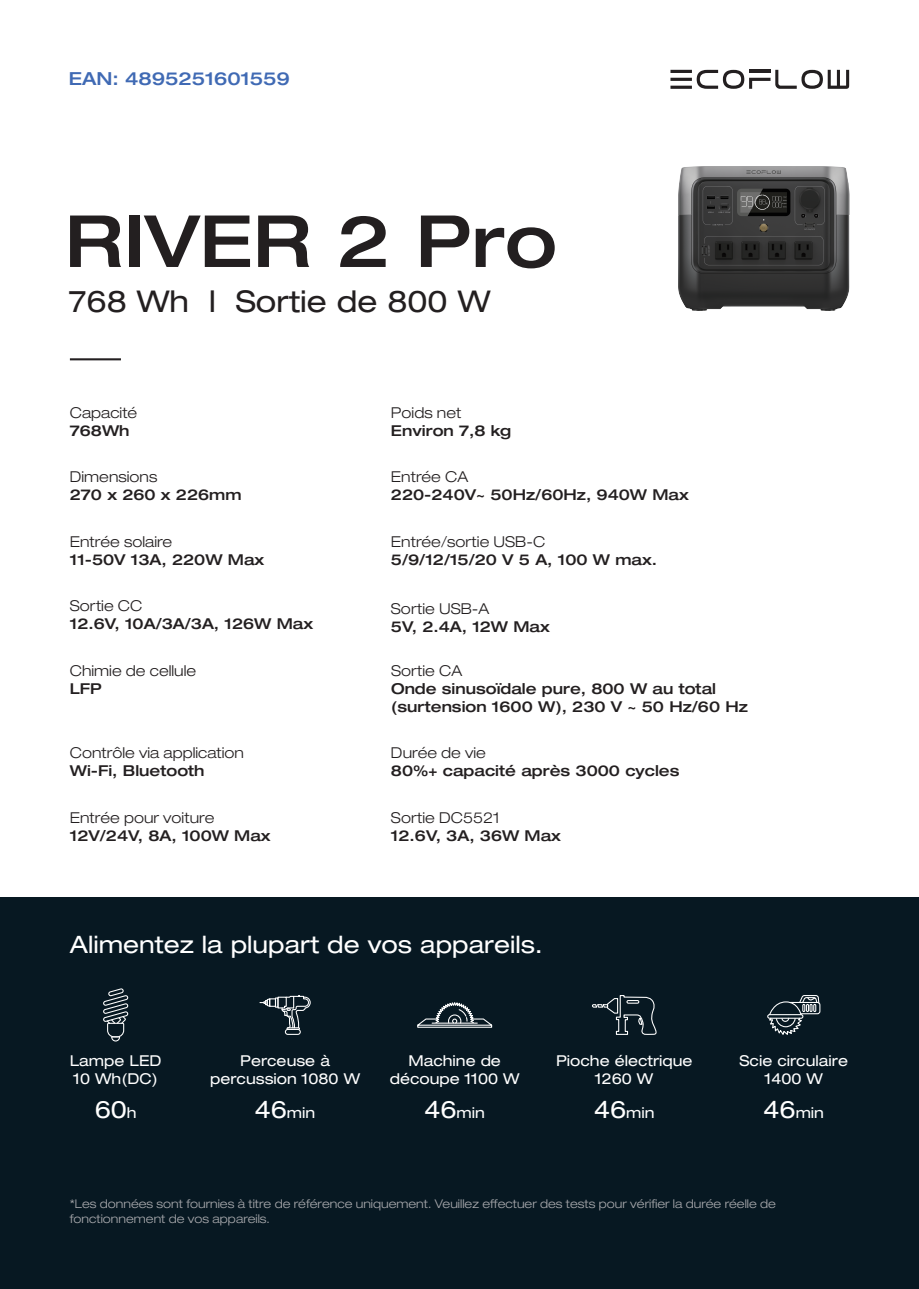
<style>
.page{position:relative;width:919px;height:1289px;background:#fff}
.page>*{position:absolute;margin:0;border:0;box-sizing:border-box;transform-origin:0 0}
.t1{font:500 expanded 72px "Helvetica Neue For Eco";color:#231f20}
.t2{font:expanded 30px "Helvetica Neue For Eco";color:#231f20}
.t3{font:expanded 24px "Helvetica Neue For Eco";color:#fff}
.t4{font:500 expanded 18px "Helvetica Neue For Eco";color:#406ab4}
.t5{font:500 expanded 15px/18px "Helvetica Neue For Eco";color:#231f20}
.t6{font:300 expanded 15px "Helvetica Neue For Eco";color:#231f20}
.t7{font:expanded 15px/18px "Helvetica Neue For Eco";color:#fff;text-align:center}
.t8{font:300 expanded 12px/14.4px "Helvetica Neue For Eco";color:#a8a9ad}
.s1{font-size:15px}
.s2{font-size:24px}
</style>
<div class="page">
<hr style="left:670px;top:86px;width:21px;height:3px;background:#231f20">
<hr style="left:670px;top:78px;width:21px;height:3px;background:#231f20">
<hr style="left:670px;top:70px;width:22px;height:3px;background:#231f20">
<svg style="left:696px;top:70px;width:153px;height:19px"></svg>
<div style="left:0;top:897px;width:918px;height:391px;background:#071822"></div>
<img style="left:679px;top:167px;width:170px;height:143px">
<hr style="left:70px;top:358px;width:51px;height:2px;background:#231f20">
<svg style="left:103px;top:988px;width:26px;height:54px"></svg>
<svg style="left:418px;top:1002px;width:75px;height:24px"></svg>
<svg style="left:592px;top:995px;width:65px;height:40px"></svg>
<svg style="left:767px;top:995px;width:53px;height:40px"></svg>
<div style="left:285px;top:1028px;width:16px;height:6px;border:1px solid #fff;border-radius:2px"></div>
<svg style="left:260px;top:995px;width:51px;height:34px"></svg>
<p class="t4" style="left:69px;top:67px;width:222px">EAN: 4895251601559</p>
<h1 class="t1" style="left:65px;top:195px;width:493px">RIVER 2 Pro</h1>
<h2 class="t2" style="left:69px;top:282px;width:423px">768 Wh l Sortie de 800 W</h2>
<p class="t6" style="left:70px;top:403px;width:69px">Capacité</p>
<p class="t5" style="left:70px;top:421px;width:61px">768Wh</p>
<p class="t6" style="left:70px;top:468px;width:89px">Dimensions</p>
<p class="t5" style="left:70px;top:485px;width:173px">270 x 260 x 226mm</p>
<p class="t6" style="left:70px;top:532px;width:104px">Entrée solaire</p>
<p class="t5" style="left:70px;top:550px;width:196px">11-50V 13A, 220W Max</p>
<p class="t6" style="left:391px;top:403px;width:72px">Poids net</p>
<p class="t5" style="left:391px;top:421px;width:122px">Environ 7,8 kg</p>
<p class="t6" style="left:391px;top:468px;width:79px">Entrée CA</p>
<p class="t5" style="left:391px;top:485px;width:299px">220-240V~ 50Hz/60Hz, 940W Max</p>
<p class="t6" style="left:391px;top:532px;width:156px">Entrée/sortie USB-C</p>
<p class="t5" style="left:391px;top:550px;width:267px">5/9/12/15/20 V 5 A, 100 W max.</p>
<p class="t6" style="left:70px;top:596px;width:74px">Sortie CC</p>
<p class="t5" style="left:70px;top:614px;width:245px">12.6V, 10A/3A/3A, 126W Max</p>
<p class="t6" style="left:70px;top:661px;width:128px">Chimie de cellule</p>
<p class="t5" style="left:70px;top:678px;width:33px">LFP</p>
<p class="t6" style="left:391px;top:599px;width:100px">Sortie USB-A</p>
<p class="t5" style="left:391px;top:617px;width:160px">5V, 2.4A, 12W Max</p>
<p class="t6" style="left:391px;top:661px;width:73px">Sortie CA</p>
<p class="t5" style="left:391px;top:678px;width:358px">Onde sinusoïdale pure, 800 W au total (surtension 1600 W), 230 V ~ 50 Hz/60 Hz</p>
<p class="t6" style="left:70px;top:743px;width:176px">Contrôle via application</p>
<p class="t5" style="left:70px;top:761px;width:136px">Wi-Fi, Bluetooth</p>
<p class="t6" style="left:391px;top:743px;width:96px">Durée de vie</p>
<p class="t5" style="left:391px;top:761px;width:290px">80%+ capacité après 3000 cycles</p>
<p class="t6" style="left:70px;top:808px;width:146px">Entrée pour voiture</p>
<p class="t5" style="left:70px;top:826px;width:202px">12V/24V, 8A, 100W Max</p>
<p class="t6" style="left:391px;top:808px;width:110px">Sortie DC5521</p>
<p class="t5" style="left:391px;top:826px;width:171px">12.6V, 3A, 36W Max</p>
<h3 class="t3" style="left:70px;top:929px;width:474px">Alimentez la plupart de vos appareils.</h3>
<p class="t7" style="left:70px;top:1051px;width:93px;text-align:left">Lampe LED<br>10 Wh(DC)</p>
<p class="t7" style="left:210px;top:1051px;width:151px">Perceuse à percussion 1080 W</p>
<p class="t7" style="left:390px;top:1051px;width:131px">Machine de découpe 1100 W</p>
<p class="t7" style="left:556px;top:1051px;width:138px">Pioche électrique<br>1260 W</p>
<p class="t7" style="left:739px;top:1051px;width:110px">Scie circulaire<br>1400 W</p>
<h3 class="t3" style="left:95px;top:1094px;width:43px">60<span class="s1">h</span></h3>
<p class="t7" style="left:255px;top:1103px;width:62px"><span class="s2">46</span>min</p>
<p class="t7" style="left:424px;top:1103px;width:62px"><span class="s2">46</span>min</p>
<p class="t7" style="left:594px;top:1103px;width:62px"><span class="s2">46</span>min</p>
<p class="t7" style="left:763px;top:1103px;width:62px"><span class="s2">46</span>min</p>
<p class="t8" style="left:70px;top:1196px;width:707px">*Les données sont fournies à titre de référence uniquement. Veuillez effectuer des tests pour vérifier la durée réelle de fonctionnement de vos appareils.</p>
</div>
